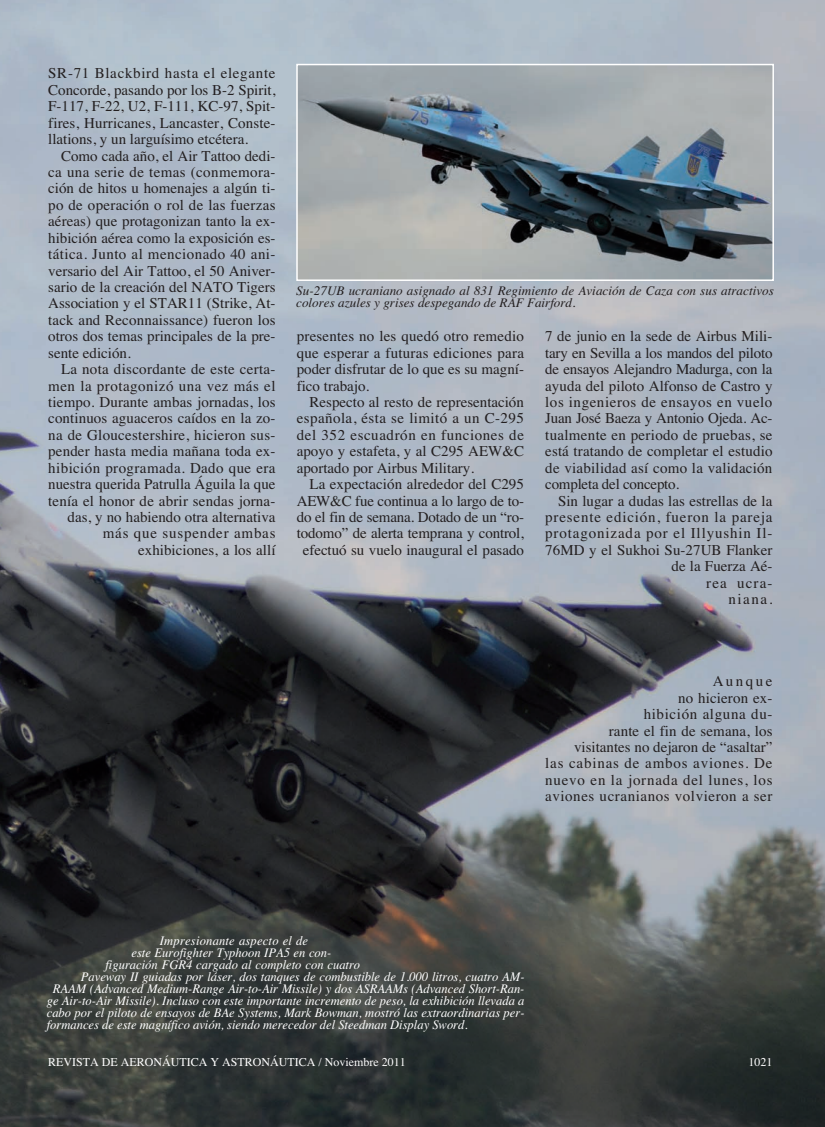
<style>
.page{position:relative;width:825px;height:1127px;background:#fff}
.page>*{position:absolute;margin:0;border:0;box-sizing:border-box;transform-origin:0 0}
.t1{font:15px "Times";letter-spacing:.005em;color:#231f20}
.t2{font:15px/16.5px "Times";letter-spacing:.035em;color:#231f20;text-align:right}
.t3{font:15px "Times";letter-spacing:-.015em;color:#231f20}
.t4{font:15px "Times";letter-spacing:.03em;color:#231f20}
.t5{font:15px "Times";letter-spacing:.025em;color:#231f20}
.t6{font:15px "Times";letter-spacing:.04em;color:#231f20}
.t7{font:15px "Times";letter-spacing:.055em;color:#231f20}
.t8{font:15px "Times";letter-spacing:.06em;color:#231f20}
.t9{font:15px "Times";letter-spacing:.045em;color:#231f20}
.t10{font:15px "Times";letter-spacing:.05em;color:#231f20}
.t11{font:italic 13.2px "Times";color:#fff;scale:.96 1}
.t12{font:italic 13.2px/12px "Times";color:#231f20}
.t13{font:12px "Times";color:#fff}
</style>
<div class="page">
<img style="left:0;top:0;width:825px;height:1127px">
<img style="left:299px;top:67px;width:472px;height:211px">
<div style="left:296px;top:64px;width:478px;height:217px;border:2px solid #fff"></div>
<p class="t9" style="left:48px;top:68px;width:229px">SR-71 Blackbird hasta el elegante</p>
<p class="t1" style="left:48px;top:84px;width:229px">Concorde, pasando por los B-2 Spirit,</p>
<p class="t1" style="left:48px;top:101px;width:229px">F-117, F-22, U2, F-111, KC-97, Spit-</p>
<p class="t1" style="left:48px;top:117px;width:229px">fires, Hurricanes, Lancaster, Conste-</p>
<p class="t1" style="left:48px;top:134px;width:201px">llations, y un larguísimo etcétera.</p>
<p class="t1" style="left:61px;top:150px;width:216px">Como cada año, el Air Tattoo dedi-</p>
<p class="t5" style="left:48px;top:167px;width:229px">ca una serie de temas (conmemora-</p>
<p class="t1" style="left:48px;top:183px;width:229px">ción de hitos u homenajes a algún ti-</p>
<p class="t1" style="left:48px;top:199px;width:229px">po de operación o rol de las fuerzas</p>
<p class="t1" style="left:48px;top:216px;width:229px">aéreas) que protagonizan tanto la ex-</p>
<p class="t1" style="left:48px;top:232px;width:229px">hibición aérea como la exposición es-</p>
<p class="t4" style="left:48px;top:249px;width:229px">tática. Junto al mencionado 40 ani-</p>
<p class="t1" style="left:48px;top:265px;width:229px">versario del Air Tattoo, el 50 Aniver-</p>
<p class="t1" style="left:48px;top:281px;width:229px">sario de la creación del NATO Tigers</p>
<p class="t1" style="left:48px;top:298px;width:229px">Association y el STAR11 (Strike, At-</p>
<p class="t1" style="left:48px;top:314px;width:229px">tack and Reconnaissance) fueron los</p>
<p class="t1" style="left:48px;top:331px;width:229px">otros dos temas principales de la pre-</p>
<p class="t1" style="left:48px;top:347px;width:84px">sente edición.</p>
<p class="t1" style="left:61px;top:364px;width:216px">La nota discordante de este certa-</p>
<p class="t2" style="left:48px;top:379px;width:229px">men la protagonizó una vez más el</p>
<p class="t1" style="left:48px;top:396px;width:229px">tiempo. Durante ambas jornadas, los</p>
<p class="t1" style="left:48px;top:413px;width:229px">continuos aguaceros caídos en la zo-</p>
<p class="t1" style="left:48px;top:429px;width:229px">na de Gloucestershire, hicieron sus-</p>
<p class="t1" style="left:48px;top:446px;width:229px">pender hasta media mañana toda ex-</p>
<p class="t5" style="left:48px;top:462px;width:229px">hibición programada. Dado que era</p>
<p class="t1" style="left:48px;top:479px;width:229px">nuestra querida Patrulla Águila la que</p>
<p class="t1" style="left:48px;top:495px;width:229px">tenía el honor de abrir sendas jorna-</p>
<p class="t1" style="left:68px;top:511px;width:209px">das, y no habiendo otra alternativa</p>
<p class="t10" style="left:103px;top:528px;width:174px">más que suspender ambas</p>
<p class="t1" style="left:138px;top:544px;width:139px">exhibiciones, a los allí</p>
<p class="t12" style="left:296px;top:286px;width:479px">Su-27UB ucraniano asignado al 831 Regimiento de Aviación de Caza con sus atractivos colores azules y grises despegando de RAF Fairford.</p>
<p class="t1" style="left:297px;top:331px;width:229px">presentes no les quedó otro remedio</p>
<p class="t1" style="left:297px;top:347px;width:229px">que esperar a futuras ediciones para</p>
<p class="t1" style="left:297px;top:364px;width:229px">poder disfrutar de lo que es su magní-</p>
<p class="t1" style="left:297px;top:380px;width:74px">fico trabajo.</p>
<p class="t1" style="left:309px;top:396px;width:216px">Respecto al resto de representación</p>
<p class="t4" style="left:297px;top:413px;width:229px">española, ésta se limitó a un C-295</p>
<p class="t6" style="left:297px;top:429px;width:229px">del 352 escuadrón en funciones de</p>
<p class="t1" style="left:297px;top:446px;width:229px">apoyo y estafeta, y al C295 AEW&amp;C</p>
<p class="t1" style="left:297px;top:462px;width:179px">aportado por Airbus Military.</p>
<p class="t1" style="left:309px;top:479px;width:216px">La expectación alrededor del C295</p>
<p class="t3" style="left:297px;top:495px;width:229px">AEW&amp;C fue continua a lo largo de to-</p>
<p class="t3" style="left:297px;top:511px;width:229px">do el fin de semana. Dotado de un “ro-</p>
<p class="t1" style="left:297px;top:528px;width:229px">todomo” de alerta temprana y control,</p>
<p class="t1" style="left:303px;top:544px;width:223px">efectuó su vuelo inaugural el pasado</p>
<p class="t1" style="left:545px;top:331px;width:229px">7 de junio en la sede de Airbus Mili-</p>
<p class="t3" style="left:545px;top:347px;width:229px">tary en Sevilla a los mandos del piloto</p>
<p class="t3" style="left:545px;top:364px;width:229px">de ensayos Alejandro Madurga, con la</p>
<p class="t1" style="left:545px;top:380px;width:229px">ayuda del piloto Alfonso de Castro y</p>
<p class="t6" style="left:545px;top:396px;width:229px">los ingenieros de ensayos en vuelo</p>
<p class="t3" style="left:545px;top:413px;width:229px">Juan José Baeza y Antonio Ojeda. Ac-</p>
<p class="t1" style="left:545px;top:429px;width:229px">tualmente en periodo de pruebas, se</p>
<p class="t1" style="left:545px;top:446px;width:229px">está tratando de completar el estudio</p>
<p class="t1" style="left:545px;top:462px;width:229px">de viabilidad así como la validación</p>
<p class="t3" style="left:545px;top:479px;width:135px">completa del concepto.</p>
<p class="t1" style="left:558px;top:495px;width:216px">Sin lugar a dudas las estrellas de la</p>
<p class="t7" style="left:545px;top:511px;width:229px">presente edición, fueron la pareja</p>
<p class="t8" style="left:545px;top:528px;width:229px">protagonizada por el Illyushin Il-</p>
<p class="t1" style="left:545px;top:544px;width:229px">76MD y el Sukhoi Su-27UB Flanker</p>
<p class="t1" style="left:672px;top:561px;width:102px">de la Fuerza Aé-</p>
<p class="t1" style="left:706px;top:577px;width:68px">rea ucra-</p>
<p class="t1" style="left:728px;top:594px;width:45px">niana.</p>
<p class="t2" style="left:545px;top:674px;width:229px">Aunque<br>no hicieron ex-<br>hibición alguna du-<br>rante el fin de semana, los<br>visitantes no dejaron de “asaltar”<br>las cabinas de ambos aviones. De nuevo en la jornada del lunes, los aviones ucranianos volvieron a ser</p>
<p class="t11" style="left:160px;top:935px;width:156px">Impresionante aspecto el de</p>
<p class="t11" style="left:131px;top:947px;width:210px">este Eurofighter Typhoon IPA5 en con-</p>
<p class="t11" style="left:105px;top:959px;width:267px">figuración FGR4 cargado al completo con cuatro</p>
<p class="t11" style="left:81px;top:971px;width:464px">Paveway II guiadas por láser, dos tanques de combustible de 1.000 litros, cuatro AM-</p>
<p class="t11" style="left:53px;top:983px;width:493px">RAAM (Advanced Medium-Range Air-to-Air Missile) y dos ASRAAMs (Advanced Short-Ran-</p>
<p class="t11" style="left:47px;top:995px;width:499px">ge Air-to-Air Missile). Incluso con este importante incremento de peso, la exhibición llevada a</p>
<p class="t11" style="left:47px;top:1007px;width:499px">cabo por el piloto de ensayos de BAe Systems, Mark Bowman, mostró las extraordinarias per-</p>
<p class="t11" style="left:47px;top:1019px;width:440px">formances de este magnífico avión, siendo merecedor del Steedman Display Sword.</p>
<p class="t13" style="left:48px;top:1058px;width:359px">REVISTA DE AERONÁUTICA Y ASTRONÁUTICA / Noviembre 2011</p>
<p class="t13" style="left:748px;top:1058px;width:25px">1021</p>
</div>
